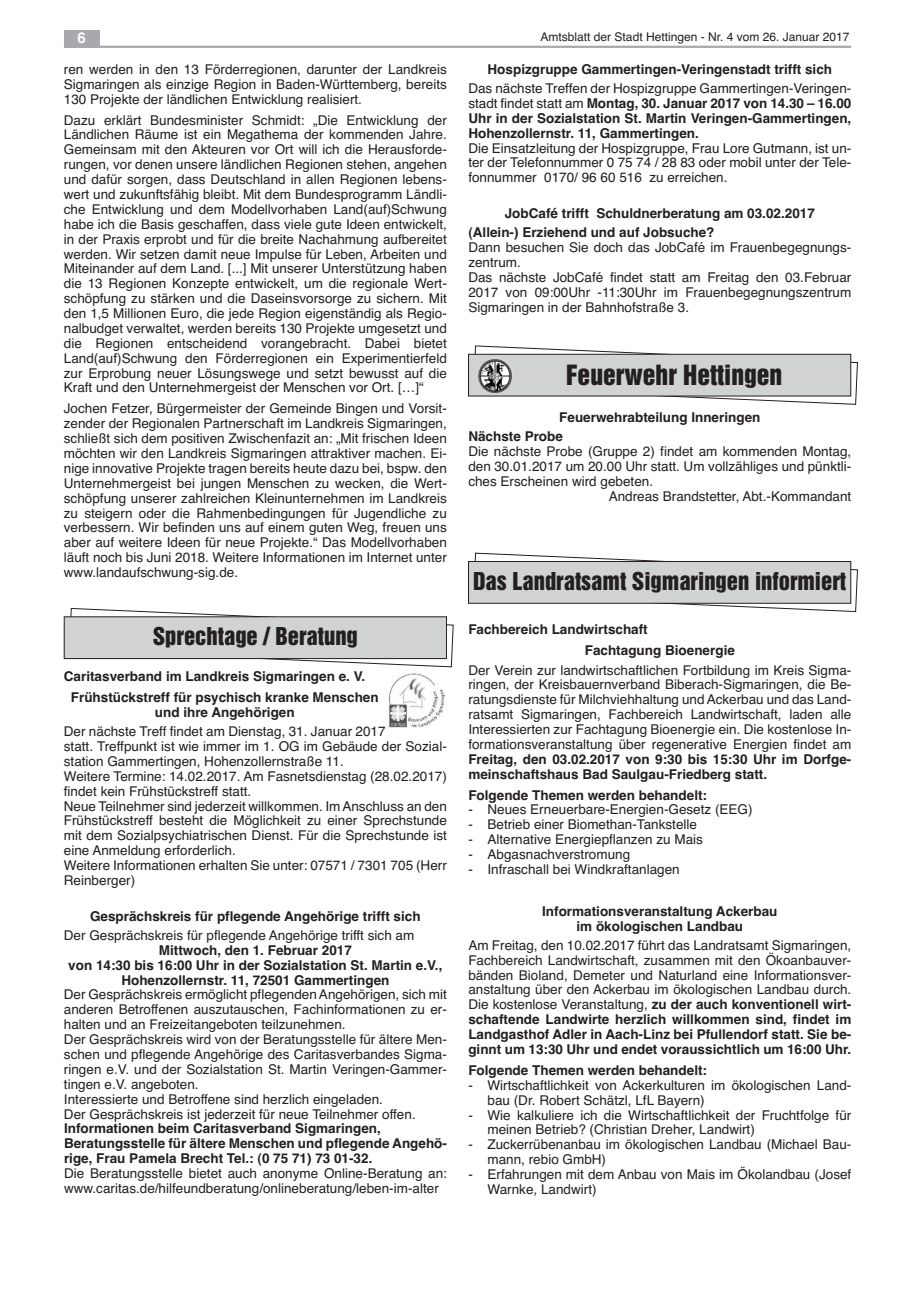
<style>
.page{position:relative;width:915px;height:1297px;background:#fff}
.page>*{position:absolute;margin:0;border:0;box-sizing:border-box;transform-origin:0 0}
.t1{font:25.5px "Helvetica Inserat";color:#231f20}
.t2{font:22.5px "Helvetica Inserat";color:#231f20}
.t3{font:700 15px "Helvetica";color:#fff}
.t4{font:13.5px/14.9px "Helvetica";color:#231f20}
.t5{font:700 13.5px/14.9px "Helvetica";color:#231f20}
.t6{font:12px "Helvetica";color:#231f20}
.s1{font-weight:400}
.s2{font-weight:700}
</style>
<div class="page">
<svg style="left:69px;top:608px;width:385px;height:60px"></svg>
<div style="left:64px;top:617px;width:382px;height:42px;background:#d1d2d4"></div>
<div style="left:64px;top:616px;width:382px;height:43px;border:1px solid #231f20"></div>
<img style="left:388px;top:673px;width:58px;height:55px">
<svg style="left:473px;top:345px;width:384px;height:60px"></svg>
<div style="left:468px;top:354px;width:382px;height:42px;background:#d1d2d4"></div>
<div style="left:468px;top:354px;width:382px;height:42px;border:1px solid #231f20"></div>
<img style="left:477px;top:358px;width:35px;height:35px;border-radius:50%">
<svg style="left:474px;top:552px;width:383px;height:60px"></svg>
<div style="left:468px;top:561px;width:382px;height:42px;background:#d1d2d4"></div>
<div style="left:468px;top:561px;width:382px;height:43px;border:1px solid #231f20"></div>
<hr style="left:64px;top:46px;width:786px;height:2px;background:#a8a9ad">
<div style="left:64px;top:30px;width:35px;height:17px;background:#a8a9ad"></div>
<p class="t3" style="left:77px;top:29px;width:10px">6</p>
<p class="t6" style="left:540px;top:30px;width:310px">Amtsblatt der Stadt Hettingen - Nr. 4 vom 26. Januar 2017</p>
<p class="t4" style="left:64px;top:62px;width:384px;text-align:justify">ren werden in den 13 Förderregionen, darunter der Landkreis Sigmaringen als einzige Region in Baden-Württemberg, bereits 130 Projekte der ländlichen Entwicklung realisiert.</p>
<p class="t4" style="left:64px;top:112px;width:384px;text-align:justify">Dazu erklärt Bundesminister Schmidt: „Die Entwicklung der Ländlichen Räume ist ein Megathema der kommenden Jahre.<br>Gemeinsam mit den Akteuren vor Ort will ich die Herausforde&shy;rungen, vor denen unsere ländlichen Regionen stehen, angehen und dafür sorgen, dass Deutschland in allen Regionen lebens&shy;wert und zukunftsfähig bleibt. Mit dem Bundesprogramm Ländli&shy;che Entwicklung und dem Modellvorhaben Land(auf)Schwung habe ich die Basis geschaffen, dass viele gute Ideen entwickelt, in der Praxis erprobt und für die breite Nachahmung aufbereitet werden. Wir setzen damit neue Impulse für Leben, Arbeiten und Miteinander auf dem Land. [...] Mit unserer Unterstützung haben die 13 Regionen Konzepte entwickelt, um die regionale Wert&shy;schöpfung zu stärken und die Daseinsvorsorge zu sichern. Mit den 1,5 Millionen Euro, die jede Region eigenständig als Regio&shy;nalbudget verwaltet, werden bereits 130 Projekte umgesetzt und die Regionen entscheidend vorangebracht. Dabei bietet Land(auf)Schwung den Förderregionen ein Experimentierfeld zur Erprobung neuer Lösungswege und setzt bewusst auf die Kraft und den Unternehmergeist der Menschen vor Ort. […]“</p>
<p class="t4" style="left:64px;top:401px;width:384px;text-align:justify">Jochen Fetzer, Bürgermeister der Gemeinde Bingen und Vorsit&shy;zender der Regionalen Partnerschaft im Landkreis Sigmaringen, schließt sich dem positiven Zwischenfazit an: „Mit frischen Ideen möchten wir den Landkreis Sigmaringen attraktiver machen. Ei&shy;nige innovative Projekte tragen bereits heute dazu bei, bspw. den Unternehmergeist bei jungen Menschen zu wecken, die Wert&shy;schöpfung unserer zahlreichen Kleinunternehmen im Landkreis zu steigern oder die Rahmenbedingungen für Jugendliche zu verbessern. Wir befinden uns auf einem guten Weg, freuen uns aber auf weitere Ideen für neue Projekte.“ Das Modellvorhaben läuft noch bis Juni 2018. Weitere Informationen im Internet unter www.landaufschwung-sig.de.</p>
<h2 class="t2" style="left:153px;top:627px;width:206px">Sprechtage / Beratung</h2>
<p class="t5" style="left:71px;top:666px;width:309px;line-height:20.9px;text-indent:-7px">Caritasverband im Landkreis Sigmaringen e. V.<br>Frühstückstreff für psychisch kranke Menschen</p>
<p class="t5" style="left:155px;top:705px;width:141px">und ihre Angehörigen</p>
<p class="t4" style="left:64px;top:724px;width:384px">Der nächste Treff findet am Dienstag, 31. Januar 2017<br>statt. Treffpunkt ist wie immer im 1. OG im Gebäude der Sozial&shy;station Gammertingen, Hohenzollernstraße 11.<br>Weitere Termine: 14.02.2017. Am Fasnetsdienstag (28.02.2017) findet kein Frühstückstreff statt.<br>Neue Teilnehmer sind jederzeit willkommen. Im Anschluss an den Frühstückstreff besteht die Möglichkeit zu einer Sprechstunde mit dem Sozialpsychiatrischen Dienst. Für die Sprechstunde ist eine Anmeldung erforderlich.<br>Weitere Informationen erhalten Sie unter: 07571 / 7301 705 (Herr Reinberger)</p>
<p class="t5" style="left:90px;top:909px;width:332px">Gesprächskreis für pflegende Angehörige trifft sich</p>
<p class="t4" style="left:64px;top:928px;width:352px">Der Gesprächskreis für pflegende Angehörige trifft sich am</p>
<p class="t5" style="left:68px;top:943px;width:375px;text-align:center">Mittwoch, den 1. Februar 2017<br>von 14:30 bis 16:00 Uhr in der Sozialstation St. Martin e.V.,<br>Hohenzollernstr. 11, 72501 Gammertingen</p>
<p class="t4" style="left:64px;top:987px;width:384px">Der Gesprächskreis ermöglicht pflegendenAngehörigen, sich mit anderen Betroffenen auszutauschen, Fachinformationen zu er&shy;halten und an Freizeitangeboten teilzunehmen.<br>Der Gesprächskreis wird von der Beratungsstelle für ältere Men&shy;schen und pflegende Angehörige des Caritasverbandes Sigma&shy;ringen e.V. und der Sozialstation St. Martin Veringen-Gammer&shy;tingen e.V. angeboten.<br>Interessierte und Betroffene sind herzlich eingeladen.<br>Der Gesprächskreis ist jederzeit für neue Teilnehmer offen.</p>
<p class="t5" style="left:64px;top:1121px;width:384px">Informationen beim Caritasverband Sigmaringen,<br>Beratungsstelle für ältere Menschen und pflegende Angehö&shy;rige, Frau Pamela Brecht Tel.: (0 75 71) 73 01-32.</p>
<p class="t4" style="left:64px;top:1166px;width:384px">Die Beratungsstelle bietet auch anonyme Online-Beratung an: www.caritas.de/hilfeundberatung/onlineberatung/leben-im-alter</p>
<p class="t5" style="left:487px;top:62px;width:346px">Hospizgruppe Gammertingen-Veringenstadt trifft sich</p>
<p class="t5" style="left:468px;top:81px;width:384px;text-align:justify"><span class="s1">Das nächste Treffen der Hospizgruppe Gammertingen-Veringen&shy;stadt findet statt am</span> Montag, 30. Januar 2017 von 14.30 – 16.00<br>Uhr in der Sozialstation St. Martin Veringen-Gammertingen, Hohenzollernstr. 11, Gammertingen.</p>
<p class="t4" style="left:468px;top:140px;width:384px;text-align:justify">Die Einsatzleitung der Hospizgruppe, Frau Lore Gutmann, ist un&shy;ter der Telefonnummer 0 75 74 / 28 83 oder mobil unter der Tele&shy;fonnummer 0170/ 96 60 516 zu erreichen.</p>
<p class="t5" style="left:468px;top:204px;width:348px;line-height:19.2px;text-indent:36px">JobCafé trifft Schuldnerberatung am 03.02.2017 (Allein-) Erziehend und auf Jobsuche?</p>
<p class="t4" style="left:468px;top:240px;width:384px">Dann besuchen Sie doch das JobCafé im Frauenbegegnungs&shy;zentrum.<br>Das nächste JobCafé findet statt am Freitag den 03.Februar 2017 von 09:00Uhr -11:30Uhr im Frauenbegegnungszentrum Sigmaringen in der Bahnhofstraße 3.</p>
<h1 class="t1" style="left:566px;top:365px;width:217px">Feuerwehr Hettingen</h1>
<p class="t5" style="left:468px;top:408px;width:293px;line-height:19.2px;text-indent:91px">Feuerwehrabteilung Inneringen<br>Nächste Probe</p>
<p class="t4" style="left:468px;top:444px;width:384px">Die nächste Probe (Gruppe 2) findet am kommenden Montag,</p>
<p class="t4" style="left:468px;top:459px;width:384px">den 30.01.2017 um 20.00 Uhr statt. Um vollzähliges und pünktli-</p>
<p class="t4" style="left:468px;top:474px;width:186px">ches Erscheinen wird gebeten.</p>
<p class="t4" style="left:608px;top:488px;width:244px">Andreas Brandstetter, Abt.-Kommandant</p>
<h2 class="t2" style="left:473px;top:572px;width:374px">Das Landratsamt Sigmaringen informiert</h2>
<p class="t5" style="left:584px;top:619px;width:152px;line-height:20.9px;text-indent:-116px">Fachbereich Landwirtschaft<br>Fachtagung Bioenergie</p>
<p class="t4" style="left:468px;top:662px;width:384px;text-align:justify">Der Verein zur landwirtschaftlichen Fortbildung im Kreis Sigma&shy;ringen, der Kreisbauernverband Biberach-Sigmaringen, die Be&shy;ratungsdienste für Milchviehhaltung und Ackerbau und das Land&shy;ratsamt Sigmaringen, Fachbereich Landwirtschaft, laden alle Interessierten zur Fachtagung Bioenergie ein. Die kostenlose In&shy;formationsveranstaltung über regenerative Energien findet am</p>
<p class="t5" style="left:468px;top:752px;width:384px">Freitag, den 03.02.2017 von 9:30 bis 15:30 Uhr im Dorfge&shy;meinschaftshaus Bad Saulgau-Friedberg statt.</p>
<p class="t5" style="left:468px;top:787px;width:240px">Folgende Themen werden behandelt:</p>
<p class="t4" style="left:468px;top:802px;width:286px">- Neues Erneuerbare-Energien-Gesetz (EEG)</p>
<p class="t4" style="left:468px;top:817px;width:230px">- Betrieb einer Biomethan-Tankstelle</p>
<p class="t4" style="left:468px;top:832px;width:236px">- Alternative Energiepflanzen zu Mais</p>
<p class="t4" style="left:468px;top:847px;width:163px">- Abgasnachverstromung</p>
<p class="t4" style="left:468px;top:862px;width:213px">- Infraschall bei Windkraftanlagen</p>
<p class="t5" style="left:542px;top:904px;width:237px;text-align:center">Informationsveranstaltung Ackerbau im ökologischen Landbau</p>
<p class="t4" style="left:468px;top:938px;width:384px;text-align:justify">Am Freitag, den 10.02.2017 führt das Landratsamt Sigmaringen, Fachbereich Landwirtschaft, zusammen mit den Ökoanbauver&shy;bänden Bioland, Demeter und Naturland eine Informationsver&shy;anstaltung über den Ackerbau im ökologischen Landbau durch.<br>Die kostenlose Veranstaltung, <span class="s2">zu der auch konventionell wirt&shy;schaftende Landwirte herzlich willkommen sind, findet im Landgasthof Adler in Aach-Linz bei Pfullendorf statt. Sie be&shy;ginnt um 13:30 Uhr und endet voraussichtlich um 16:00 Uhr.</span></p>
<p class="t5" style="left:468px;top:1063px;width:240px">Folgende Themen werden behandelt:</p>
<p class="t4" style="left:487px;top:1078px;width:365px;text-indent:-19px">- Wirtschaftlichkeit von Ackerkulturen im ökologischen Land&shy;bau (Dr. Robert Schätzl, LfL Bayern)</p>
<p class="t4" style="left:487px;top:1107px;width:365px;text-indent:-19px">- Wie kalkuliere ich die Wirtschaftlichkeit der Fruchtfolge für meinen Betrieb? (Christian Dreher, Landwirt)</p>
<p class="t4" style="left:487px;top:1137px;width:365px;text-indent:-19px">- Zuckerrübenanbau im ökologischen Landbau (Michael Bau&shy;mann, rebio GmbH)</p>
<p class="t4" style="left:487px;top:1167px;width:365px;text-indent:-19px">- Erfahrungen mit dem Anbau von Mais im Ökolandbau (Josef<br>Warnke, Landwirt)</p>
</div>
